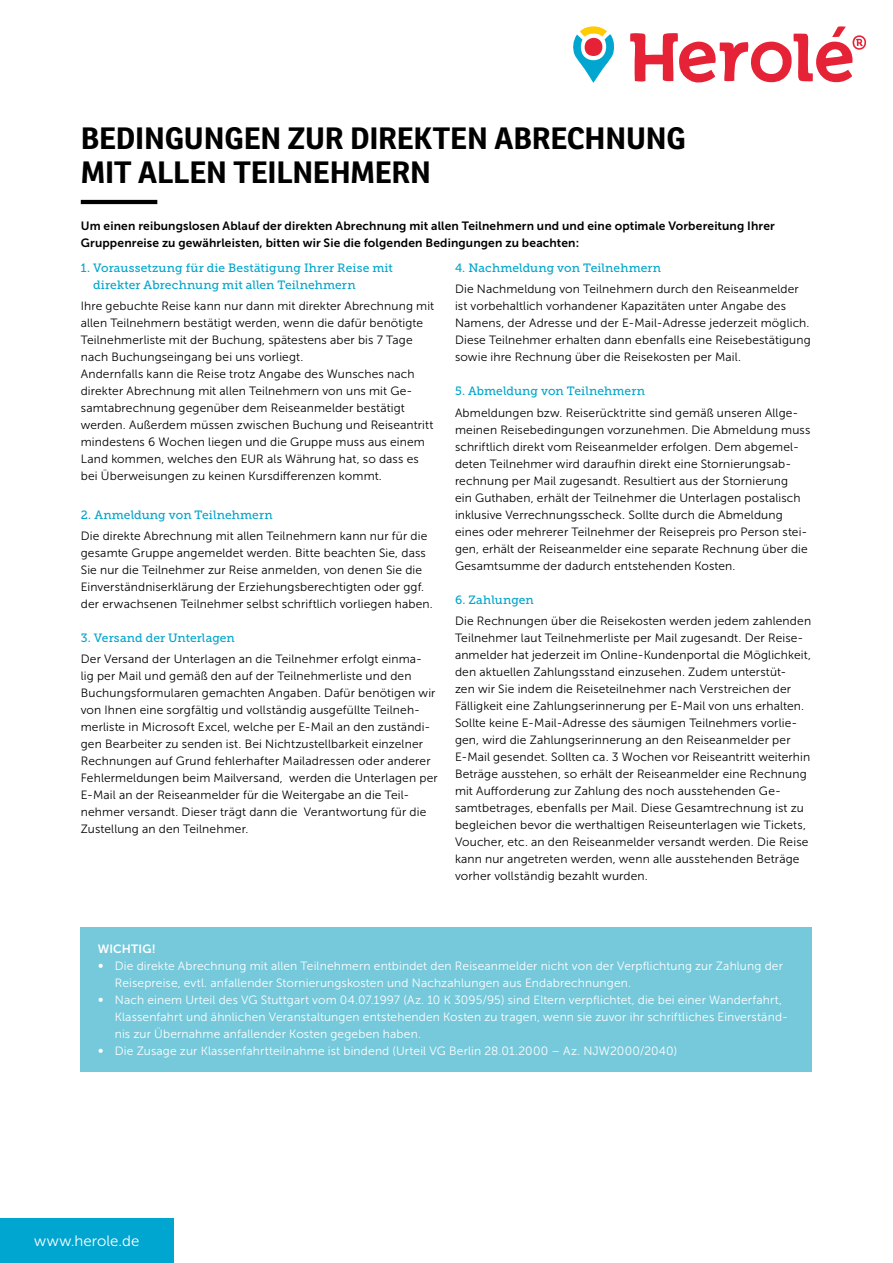
<style>
.page{position:relative;width:893px;height:1263px;background:#fff}
.page>*{position:absolute;margin:0;border:0;box-sizing:border-box;transform-origin:0 0}
.t1{font:700 30px/34px "Ronnia";letter-spacing:-.005em;color:#000}
.t2{font:15px "Museo Sans 300";letter-spacing:.005em;color:#fff}
.t3{font:12px/17px "Museo Sans 300";letter-spacing:.015em;color:#000}
.t4{font:12px "Museo Sans 300";letter-spacing:.01em;color:#fff}
.t5{font:12px/17px "Museo Slab 500";letter-spacing:.01em;color:#00a5cb}
.t6{font:12px/17px "Museo Sans 700";letter-spacing:.01em;color:#000}
.t7{font:12px "Museo Sans 700";letter-spacing:.01em;color:#fff}
</style>
<div class="page">
<svg style="left:630px;top:26px;width:237px;height:57px"></svg>
<svg style="left:573px;top:26px;width:42px;height:57px"></svg>
<div style="left:0;top:1218px;width:174px;height:45px;background:#00a6d0"></div>
<hr style="left:81px;top:200px;width:76px;height:4px;background:#000">
<div style="left:81px;top:927px;width:731px;height:144px;background:#75c9db"></div>
<h1 class="t1" style="left:81px;top:121px;width:606px">BEDINGUNGEN ZUR DIREKTEN ABRECHNUNG<br>MIT ALLEN TEILNEHMERN</h1>
<p class="t6" style="left:81px;top:217px;width:696px">Um einen reibungslosen Ablauf der direkten Abrechnung mit allen Teilnehmern und und eine optimale Vorbereitung Ihrer<br>Gruppenreise zu gewährleisten, bitten wir Sie die folgenden Bedingungen zu beachten:</p>
<p class="t5" style="left:93px;top:260px;width:301px;text-indent:-12px">1. Voraussetzung für die Bestätigung Ihrer Reise mit direkter Abrechnung mit allen Teilnehmern</p>
<p class="t3" style="left:81px;top:298px;width:355px">Ihre gebuchte Reise kann nur dann mit direkter Abrechnung mit allen Teilnehmern bestätigt werden, wenn die dafür benötigte Teilnehmerliste mit der Buchung, spätestens aber bis 7 Tage nach Buchungseingang bei uns vorliegt.<br>Andernfalls kann die Reise trotz Angabe des Wunsches nach direkter Abrechnung mit allen Teilnehmern von uns mit Ge&shy;samtabrechnung gegenüber dem Reiseanmelder bestätigt werden. Außerdem müssen zwischen Buchung und Reiseantritt mindestens 6 Wochen liegen und die Gruppe muss aus einem Land kommen, welches den EUR als Währung hat, so dass es bei Überweisungen zu keinen Kursdifferenzen kommt.</p>
<p class="t5" style="left:81px;top:506px;width:193px">2. Anmeldung von Teilnehmern</p>
<p class="t3" style="left:81px;top:527px;width:354px">Die direkte Abrechnung mit allen Teilnehmern kann nur für die gesamte Gruppe angemeldet werden. Bitte beachten Sie, dass Sie nur die Teilnehmer zur Reise anmelden, von denen Sie die Einverständniserklärung der Erziehungsberechtigten oder ggf. der erwachsenen Teilnehmer selbst schriftlich vorliegen haben.</p>
<p class="t5" style="left:81px;top:629px;width:156px">3. Versand der Unterlagen</p>
<p class="t3" style="left:81px;top:651px;width:359px">Der Versand der Unterlagen an die Teilnehmer erfolgt einma&shy;lig per Mail und gemäß den auf der Teilnehmerliste und den Buchungsformularen gemachten Angaben. Dafür benötigen wir von Ihnen eine sorgfältig und vollständig ausgefüllte Teilneh&shy;merliste in Microsoft Excel, welche per E-Mail an den zuständi&shy;gen Bearbeiter zu senden ist. Bei Nichtzustellbarkeit einzelner Rechnungen auf Grund fehlerhafter Mailadressen oder anderer Fehlermeldungen beim Mailversand, werden die Unterlagen per E-Mail an der Reiseanmelder für die Weitergabe an die Teil&shy;nehmer versandt. Dieser trägt dann die Verantwortung für die Zustellung an den Teilnehmer.</p>
<p class="t5" style="left:455px;top:260px;width:208px">4. Nachmeldung von Teilnehmern</p>
<p class="t3" style="left:455px;top:281px;width:357px">Die Nachmeldung von Teilnehmern durch den Reiseanmelder ist vorbehaltlich vorhandener Kapazitäten unter Angabe des Namens, der Adresse und der E-Mail-Adresse jederzeit möglich.<br>Diese Teilnehmer erhalten dann ebenfalls eine Reisebestätigung sowie ihre Rechnung über die Reisekosten per Mail.</p>
<p class="t5" style="left:455px;top:383px;width:191px">5. Abmeldung von Teilnehmern</p>
<p class="t3" style="left:455px;top:404px;width:357px">Abmeldungen bzw. Reiserücktritte sind gemäß unseren Allge&shy;meinen Reisebedingungen vorzunehmen. Die Abmeldung muss schriftlich direkt vom Reiseanmelder erfolgen. Dem abgemel&shy;deten Teilnehmer wird daraufhin direkt eine Stornierungsab&shy;rechnung per Mail zugesandt. Resultiert aus der Stornierung<br>ein Guthaben, erhält der Teilnehmer die Unterlagen postalisch inklusive Verrechnungsscheck. Sollte durch die Abmeldung eines oder mehrerer Teilnehmer der Reisepreis pro Person stei&shy;gen, erhält der Reiseanmelder eine separate Rechnung über die Gesamtsumme der dadurch entstehenden Kosten.</p>
<p class="t5" style="left:455px;top:591px;width:80px">6. Zahlungen</p>
<p class="t3" style="left:455px;top:612px;width:358px">Die Rechnungen über die Reisekosten werden jedem zahlenden Teilnehmer laut Teilnehmerliste per Mail zugesandt. Der Reise&shy;anmelder hat jederzeit im Online-Kundenportal die Möglichkeit, den aktuellen Zahlungsstand einzusehen. Zudem unterstüt-<br>zen wir Sie indem die Reiseteilnehmer nach Verstreichen der Fälligkeit eine Zahlungserinnerung per E-Mail von uns erhalten.<br>Sollte keine E-Mail-Adresse des säumigen Teilnehmers vorlie&shy;gen, wird die Zahlungserinnerung an den Reiseanmelder per E-Mail gesendet. Sollten ca. 3 Wochen vor Reiseantritt weiterhin Beträge ausstehen, so erhält der Reiseanmelder eine Rechnung mit Aufforderung zur Zahlung des noch ausstehenden Ge&shy;samtbetrages, ebenfalls per Mail. Diese Gesamtrechnung ist zu begleichen bevor die werthaltigen Reiseunterlagen wie Tickets, Voucher, etc. an den Reiseanmelder versandt werden. Die Reise kann nur angetreten werden, wenn alle ausstehenden Beträge vorher vollständig bezahlt wurden.</p>
<p class="t7" style="left:98px;top:942px;width:59px">WICHTIG!</p>
<p class="t4" style="left:98px;top:959px;width:687px">∞ Die direkte Abrechnung mit allen Teilnehmern entbindet den Reiseanmelder nicht von der Verpflichtung zur Zahlung der</p>
<p class="t4" style="left:115px;top:976px;width:518px">Reisepreise, evtl. anfallender Stornierungskosten und Nachzahlungen aus Endabrechnungen.</p>
<p class="t4" style="left:98px;top:993px;width:686px">∞ Nach einem Urteil des VG Stuttgart vom 04.07.1997 (Az. 10 K 3095/95) sind Eltern verpflichtet, die bei einer Wanderfahrt,</p>
<p class="t4" style="left:115px;top:1010px;width:675px">Klassenfahrt und ähnlichen Veranstaltungen entstehenden Kosten zu tragen, wenn sie zuvor ihr schriftliches Einverständ-</p>
<p class="t4" style="left:115px;top:1027px;width:308px">nis zur Übernahme anfallender Kosten gegeben haben.</p>
<p class="t4" style="left:98px;top:1044px;width:581px">∞ Die Zusage zur Klassenfahrtteilnahme ist bindend (Urteil VG Berlin 28.01.2000 – Az. NJW2000/2040)</p>
<p class="t2" style="left:34px;top:1233px;width:107px">www.herole.de</p>
</div>
